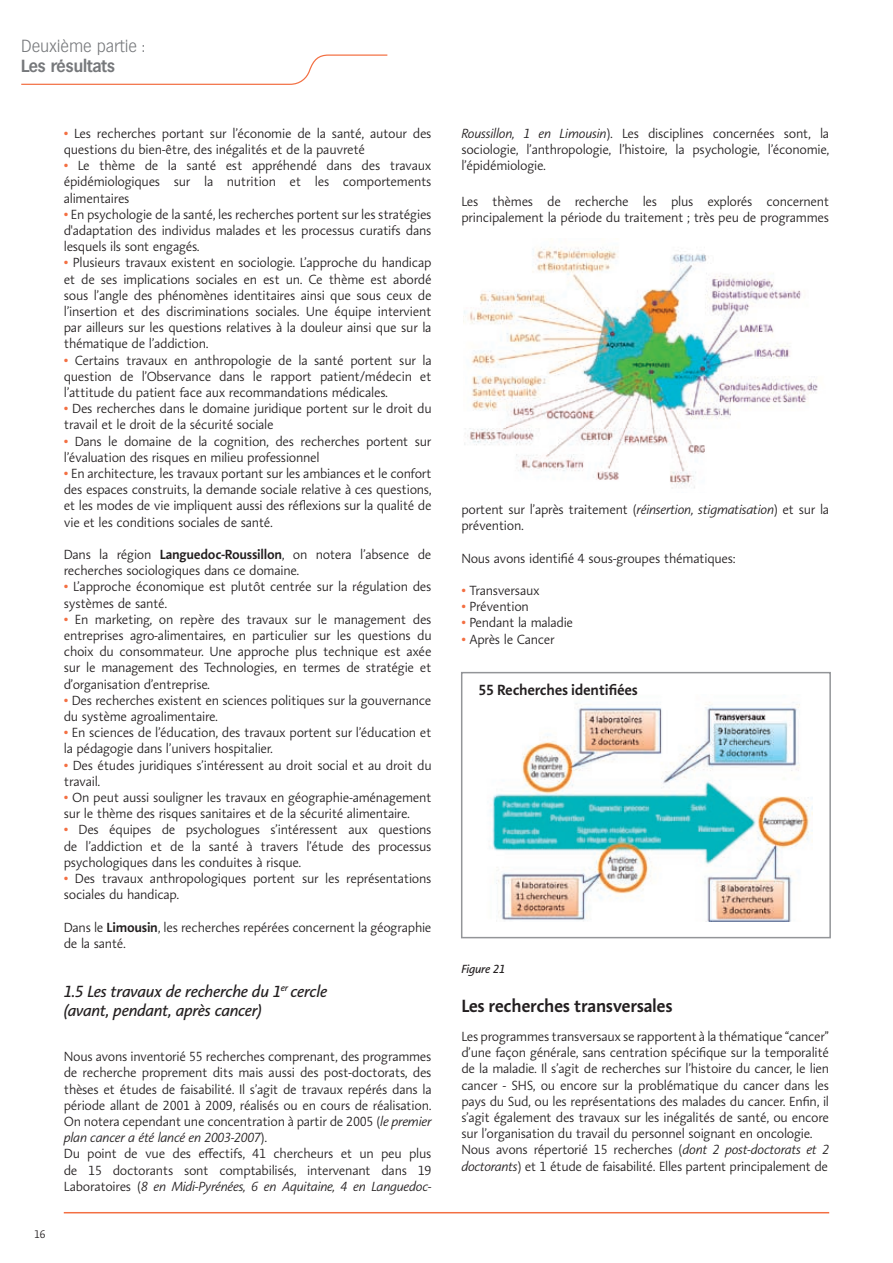
<style>
.page{position:relative;width:893px;height:1263px;background:#fff}
.page>*{position:absolute;margin:0;border:0;box-sizing:border-box;transform-origin:0 0}
.t1{font:600 18px "Aroma No 2 LT Pro";letter-spacing:-.02em;color:#231f20}
.t2{font:200 17.1px "Hamburg";color:#76787b}
.t3{font:600 17.1px "Hamburg";color:#76787b}
.t4{font:italic 16.5px/19.8px "Aroma No 2 LT Pro";letter-spacing:-.02em;color:#231f20}
.t5{font:600 15px "Aroma No 2 LT Pro";letter-spacing:-.02em;color:#231f20}
.t6{font:300 13.5px/16.2px "Aroma No 2 LT Pro";letter-spacing:-.02em;color:#231f20}
.t7{font:italic 12px "Aroma No 2 LT Pro";letter-spacing:-.02em;color:#231f20}
.t8{font:300 11.25px "Aroma No 2 LT Pro";color:#231f20}
.s1{font-weight:600;color:#f36f42}
.s2{font-weight:600}
.s3{font-style:italic}
</style>
<div class="page">
<svg style="left:21px;top:54px;width:367px;height:31px"></svg>
<img style="left:489px;top:702px;width:323px;height:219px">
<img style="left:463px;top:247px;width:355px;height:241px">
<hr style="left:64px;top:1212px;width:765px;height:1px;background:#f36f42">
<div style="left:461px;top:672px;width:370px;height:266px;border:2px solid #939598"></div>
<p class="t2" style="left:21px;top:36px;width:125px">Deuxième partie :</p>
<p class="t3" style="left:21px;top:57px;width:95px">Les résultats</p>
<p class="t8" style="left:34px;top:1226px;width:13px">16</p>
<p class="t6" style="left:64px;top:125px;width:369px"><span class="s1">•</span> Les recherches portant sur l’économie de la santé, autour des questions du bien-être, des inégalités et de la pauvreté</p>
<p class="t6" style="left:64px;top:157px;width:369px;text-align:justify"><span class="s1">•</span> Le thème de la santé est appréhendé dans des travaux épidémiologiques sur la nutrition et les comportements alimentaires</p>
<p class="t6" style="left:64px;top:206px;width:369px;text-align:justify"><span class="s1">•</span> En psychologie de la santé, les recherches portent sur les stratégies d'adaptation des individus malades et les processus curatifs dans lesquels ils sont engagés.</p>
<p class="t6" style="left:64px;top:255px;width:369px;text-align:justify"><span class="s1">•</span> Plusieurs travaux existent en sociologie. L’approche du handicap et de ses implications sociales en est un. Ce thème est abordé sous l’angle des phénomènes identitaires ainsi que sous ceux de l’insertion et des discriminations sociales. Une équipe intervient par ailleurs sur les questions relatives à la douleur ainsi que sur la thématique de l’addiction.</p>
<p class="t6" style="left:64px;top:352px;width:369px;text-align:justify"><span class="s1">•</span> Certains travaux en anthropologie de la santé portent sur la question de l’Observance dans le rapport patient/médecin et l’attitude du patient face aux recommandations médicales.</p>
<p class="t6" style="left:64px;top:400px;width:369px"><span class="s1">•</span> Des recherches dans le domaine juridique portent sur le droit du travail et le droit de la sécurité sociale</p>
<p class="t6" style="left:64px;top:433px;width:369px"><span class="s1">•</span> Dans le domaine de la cognition, des recherches portent sur l’évaluation des risques en milieu professionnel</p>
<p class="t6" style="left:64px;top:465px;width:369px;text-align:justify"><span class="s1">•</span> En architecture, les travaux portant sur les ambiances et le confort des espaces construits, la demande sociale relative à ces questions, et les modes de vie impliquent aussi des réflexions sur la qualité de vie et les conditions sociales de santé.</p>
<p class="t6" style="left:64px;top:546px;width:369px">Dans la région <span class="s2">Languedoc-Roussillon</span>, on notera l’absence de recherches sociologiques dans ce domaine.</p>
<p class="t6" style="left:64px;top:579px;width:369px"><span class="s1">•</span> L’approche économique est plutôt centrée sur la régulation des systèmes de santé.</p>
<p class="t6" style="left:64px;top:611px;width:369px;text-align:justify"><span class="s1">•</span> En marketing, on repère des travaux sur le management des entreprises agro-alimentaires, en particulier sur les questions du choix du consommateur. Une approche plus technique est axée sur le management des Technologies, en termes de stratégie et d’organisation d’entreprise.</p>
<p class="t6" style="left:64px;top:692px;width:369px"><span class="s1">•</span> Des recherches existent en sciences politiques sur la gouvernance du système agroalimentaire.</p>
<p class="t6" style="left:64px;top:724px;width:369px"><span class="s1">•</span> En sciences de l’éducation, des travaux portent sur l’éducation et la pédagogie dans l’univers hospitalier.</p>
<p class="t6" style="left:64px;top:757px;width:369px"><span class="s1">•</span> Des études juridiques s’intéressent au droit social et au droit du travail.</p>
<p class="t6" style="left:64px;top:789px;width:369px"><span class="s1">•</span> On peut aussi souligner les travaux en géographie-aménagement sur le thème des risques sanitaires et de la sécurité alimentaire.</p>
<p class="t6" style="left:64px;top:822px;width:369px;text-align:justify"><span class="s1">•</span> Des équipes de psychologues s’intéressent aux questions de l’addiction et de la santé à travers l’étude des processus psychologiques dans les conduites à risque.</p>
<p class="t6" style="left:64px;top:870px;width:369px"><span class="s1">•</span> Des travaux anthropologiques portent sur les représentations sociales du handicap.</p>
<p class="t6" style="left:64px;top:919px;width:369px">Dans le <span class="s2">Limousin</span>, les recherches repérées concernent la géographie de la santé.</p>
<p class="t4" style="left:64px;top:981px;width:265px">1.5 Les travaux de recherche du 1<sup>er</sup> cercle (avant, pendant, après cancer)</p>
<p class="t6" style="left:64px;top:1048px;width:369px">Nous avons inventorié 55 recherches comprenant, des programmes de recherche proprement dits mais aussi des post-doctorats, des thèses et études de faisabilité. Il s’agit de travaux repérés dans la période allant de 2001 à 2009, réalisés ou en cours de réalisation.<br>On notera cependant une concentration à partir de 2005 (<span class="s3">le premier plan cancer a été lancé en 2003-2007</span>).<br>Du point de vue des effectifs, 41 chercheurs et un peu plus de 15 doctorants sont comptabilisés, intervenant dans 19<br>Laboratoires (<span class="s3">8 en Midi-Pyrénées, 6 en Aquitaine, 4 en Languedoc-</span></p>
<p class="t6" style="left:461px;top:125px;width:369px;text-align:justify"><span class="s3">Roussillon, 1 en Limousin</span>). Les disciplines concernées sont, la sociologie, l’anthropologie, l’histoire, la psychologie, l’économie, l’épidémiologie.</p>
<p class="t6" style="left:461px;top:193px;width:369px">Les thèmes de recherche les plus explorés concernent principalement la période du traitement ; très peu de programmes</p>
<p class="t6" style="left:461px;top:501px;width:369px">portent sur l’après traitement (<span class="s3">réinsertion, stigmatisation</span>) et sur la prévention.</p>
<p class="t6" style="left:461px;top:550px;width:276px">Nous avons identifié 4 sous-groupes thématiques:</p>
<p class="t6" style="left:461px;top:582px;width:80px"><span class="s1">•</span> Transversaux</p>
<p class="t6" style="left:461px;top:598px;width:69px"><span class="s1">•</span> Prévention</p>
<p class="t6" style="left:461px;top:615px;width:113px"><span class="s1">•</span> Pendant la maladie</p>
<p class="t6" style="left:461px;top:631px;width:95px"><span class="s1">•</span> Après le Cancer</p>
<p class="t5" style="left:478px;top:680px;width:161px">55 Recherches identifiées</p>
<p class="t7" style="left:461px;top:961px;width:45px">Figure 21</p>
<h1 class="t1" style="left:461px;top:994px;width:213px">Les recherches transversales</h1>
<p class="t6" style="left:461px;top:1028px;width:369px">Les programmes transversaux se rapportent à la thématique “cancer” d’une façon générale, sans centration spécifique sur la temporalité de la maladie. Il s’agit de recherches sur l’histoire du cancer, le lien cancer - SHS, ou encore sur la problématique du cancer dans les pays du Sud, ou les représentations des malades du cancer. Enfin, il s’agit également des travaux sur les inégalités de santé, ou encore sur l’organisation du travail du personnel soignant en oncologie.<br>Nous avons répertorié 15 recherches (<span class="s3">dont 2 post-doctorats et 2 doctorants</span>) et 1 étude de faisabilité. Elles partent principalement de</p>
</div>
